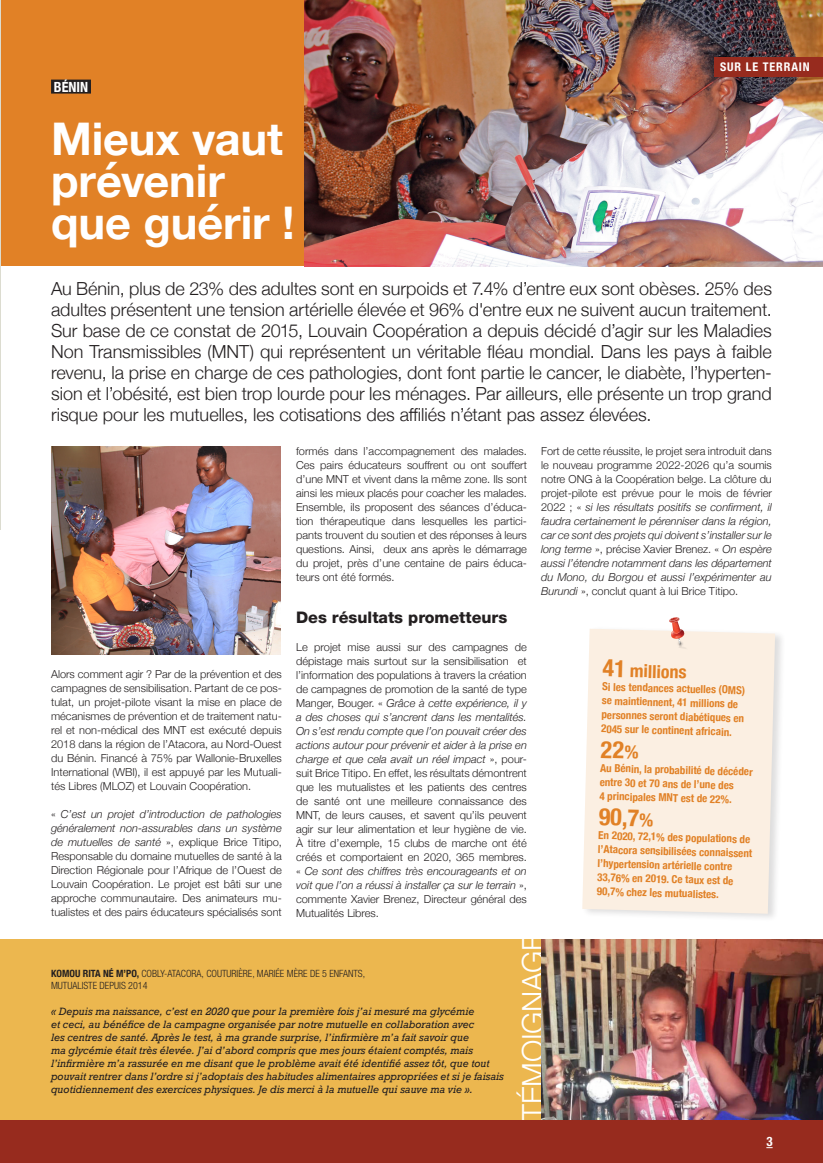
<style>
.page{position:relative;width:823px;height:1163px;background:#fff}
.page>*{position:absolute;margin:0;border:0;box-sizing:border-box;transform-origin:0 0}
.t1{font:700 45px/42px "Helvetica Neue";letter-spacing:-.005em;color:#fff}
.t2{font:300 30px "Helvetica Neue";letter-spacing:-.01em;color:#fff}
.t3{font:700 condensed 24px "Helvetica Neue";color:#e18126}
.t4{font:300 18px/21px "Helvetica Neue";color:#231f20;text-align:justify}
.t5{font:700 condensed 18px "Helvetica Neue";color:#e18126}
.t6{font:800 16px "Helvetica Neue";color:#231f20}
.t7{font:700 condensed 14px "Helvetica Neue";color:#fff}
.t8{font:700 condensed 13px "Helvetica Neue LT Pro";color:#fff}
.Titre_rubrique{font:700 condensed 12px "Helvetica Neue LT Pro";letter-spacing:.075em;color:#fff}
.t9{font:300 11px/14px "Helvetica Neue";color:#231f20;text-align:justify}
.t10{font:italic 300 11px/14px "Helvetica Neue";color:#231f20;text-align:justify}
.t11{font:700 condensed 11px/14px "Helvetica Neue";color:#e18126}
.t12{font:italic 10px/13px "Rockwell";color:#231f20}
.t13{font:300 condensed 10px "Helvetica Neue LT Pro";color:#231f20}
.s1{font-style:italic}
.s2{font-style:normal}
.s3{font-family:"Helvetica Neue";font-weight:700}
</style>
<div class="page">
<div style="left:0;top:939px;width:541px;height:181px;background:#ecb74f"></div>
<img style="left:541px;top:939px;width:281px;height:181px">
<div style="left:0;top:1120px;width:822px;height:42px;background:#972b1e"></div>
<div style="left:0;top:0;width:822px;height:266px;background:#e18126"></div>
<img style="left:304px;top:0;width:518px;height:266px">
<img style="left:51px;top:446px;width:229px;height:209px">
<div style="left:714px;top:57px;width:108px;height:19px;background:#972b1e"></div>
<hr style="left:0;top:0;width:1px;height:529px;background:#dcdcd0">
<div style="left:51px;top:80px;width:40px;height:14px;background:#231f20"></div>
<div style="left:581px;top:625px;width:204px;height:297px;background:#231f20;opacity:.15"></div>
<div style="left:582px;top:628px;width:192px;height:285px;background:#fbefe2"></div>
<svg style="left:668px;top:617px;width:21px;height:33px"></svg>
<svg style="left:602px;top:659px;width:20px;height:17px"></svg>
<svg style="left:600px;top:740px;width:38px;height:19px"></svg>
<svg style="left:639px;top:813px;width:13px;height:13px"></svg>
<p class="t7" style="left:54px;top:76px;width:36px">BÉNIN</p>
<p class="Titre_rubrique" style="left:719px;top:59px;width:91px">SUR LE TERRAIN</p>
<p class="t1" style="left:51px;top:119px;width:233px">Mieux vaut prévenir</p>
<p class="t1" style="left:51px;top:203px;width:245px">que guérir !</p>
<p class="t4" style="left:51px;top:277px;width:722px">Au Bénin, plus de 23% des adultes sont en surpoids et 7.4% d’entre eux sont obèses. 25% des adultes présentent une tension artérielle élevée et 96% d'entre eux ne suivent aucun traitement.<br>Sur base de ce constat de 2015, Louvain Coopération a depuis décidé d’agir sur les Maladies Non Transmissibles (MNT) qui représentent un véritable fléau mondial. Dans les pays à faible revenu, la prise en charge de ces pathologies, dont font partie le cancer, le diabète, l’hyperten&shy;sion et l’obésité, est bien trop lourde pour les ménages. Par ailleurs, elle présente un trop grand risque pour les mutuelles, les cotisations des affiliés n’étant pas assez élevées.</p>
<p class="t9" style="left:51px;top:666px;width:232px">Alors comment agir ? Par de la prévention et des campagnes de sensibilisation. Partant de ce pos&shy;tulat, un projet-pilote visant la mise en place de mécanismes de prévention et de traitement natu&shy;rel et non-médical des MNT est exécuté depuis 2018 dans la région de l’Atacora, au Nord-Ouest du Bénin. Financé à 75% par Wallonie-Bruxelles International (WBI), il est appuyé par les Mutuali&shy;tés Libres (MLOZ) et Louvain Coopération.</p>
<p class="t9" style="left:51px;top:806px;width:232px">« <span class="s1">C’est un projet d’introduction de pathologies généralement non-assurables dans un système de mutuelles de santé</span> », explique Brice Titipo, Responsable du domaine mutuelles de santé à la Direction Régionale pour l’Afrique de l’Ouest de Louvain Coopération. Le projet est bâti sur une approche communautaire. Des animateurs mu&shy;tualistes et des pairs éducateurs spécialisés sont</p>
<p class="t9" style="left:296px;top:443px;width:232px">formés dans l’accompagnement des malades.<br>Ces pairs éducateurs souffrent ou ont souffert d’une MNT et vivent dans la même zone. Ils sont ainsi les mieux placés pour coacher les malades.<br>Ensemble, ils proposent des séances d’éduca&shy;tion thérapeutique dans lesquelles les partici&shy;pants trouvent du soutien et des réponses à leurs questions. Ainsi, deux ans après le démarrage du projet, près d’une centaine de pairs éduca&shy;teurs ont été formés.</p>
<p class="t6" style="left:296px;top:607px;width:213px">Des résultats prometteurs</p>
<p class="t9" style="left:296px;top:639px;width:232px">Le projet mise aussi sur des campagnes de dépistage mais surtout sur la sensibilisation et l’information des populations à travers la création de campagnes de promotion de la santé de type Manger, Bouger. « <span class="s1">Grâce à cette expérience, il y a des choses qui s’ancrent dans les mentalités.<br>On s’est rendu compte que l’on pouvait créer des actions autour pour prévenir et aider à la prise en charge et que cela avait un réel impact</span> », pour&shy;suit Brice Titipo. En effet, les résultats démontrent que les mutualistes et les patients des centres de santé ont une meilleure connaissance des MNT, de leurs causes, et savent qu’ils peuvent agir sur leur alimentation et leur hygiène de vie.<br>À titre d’exemple, 15 clubs de marche ont été créés et comportaient en 2020, 365 membres. « <span class="s1">Ce sont des chiffres très encourageants et on voit que l’on a réussi à installer ça sur le terrain</span> », commente Xavier Brenez, Directeur général des Mutualités Libres.</p>
<p class="t10" style="left:540px;top:443px;width:232px"><span class="s2">Fort de cette réussite, le projet sera introduit dans le nouveau programme 2022-2026 qu’a soumis notre ONG à la Coopération belge. La clôture du projet-pilote est prévue pour le mois de février 2022 ; «</span> si les résultats positifs se confirment, il faudra certainement le pérenniser dans la région, car ce sont des projets qui doivent s’installer sur le long terme <span class="s2">», précise Xavier Brenez. «</span> On espère aussi l’étendre notamment dans les département du Mono, du Borgou et aussi l’expérimenter au Burundi <span class="s2">», conclut quant à lui Brice Titipo.</span></p>
<p class="t5" style="left:630px;top:655px;width:58px;rotate:2deg">millions</p>
<p class="t11" style="left:601px;top:679px;width:145px;rotate:1deg">Si les tendances actuelles (OMS) se maintiennent, 41 millions de personnes seront diabétiques en<br>2045 sur le continent africain.</p>
<p class="t11" style="left:599px;top:760px;width:154px;rotate:1deg">Au Bénin, la probabilité de décéder entre 30 et 70 ans de l’une des<br>4 principales MNT est de 22%.</p>
<p class="t3" style="left:598px;top:796px;width:42px;rotate:1deg">90,7</p>
<p class="t11" style="left:597px;top:827px;width:156px;rotate:1deg">En 2020, 72,1% des populations de l’Atacora sensibilisées connaissent l’hypertension artérielle contre<br>33,76% en 2019. Ce taux est de<br>90,7% chez les mutualistes.</p>
<p class="t13" style="left:51px;top:967px;width:315px"><span class="s3">KOMOU RITA NÉ M’PO,</span> COBLY-ATACORA, COUTURIÈRE, MARIÉE MÈRE DE 5 ENFANTS,</p>
<p class="t13" style="left:51px;top:980px;width:98px">MUTUALISTE DEPUIS 2014</p>
<p class="t12" style="left:51px;top:1005px;width:454px">« Depuis ma naissance, c’est en 2020 que pour la première fois j’ai mesuré ma glycémie<br>et ceci, au bénéfice de la campagne organisée par notre mutuelle en collaboration avec<br>les centres de santé. Après le test, à ma grande surprise, l’infirmière m’a fait savoir que<br>ma glycémie était très élevée. J’ai d’abord compris que mes jours étaient comptés, mais l’infirmière m’a rassurée en me disant que le problème avait été identifié assez tôt, que tout pouvait rentrer dans l’ordre si j’adoptais des habitudes alimentaires appropriées et si je faisais quotidiennement des exercices physiques. Je dis merci à la mutuelle qui sauve ma vie ».</p>
<p class="t2" style="left:508px;top:1120px;width:189px;rotate:-90deg">TÉMOIGNAGE</p>
<p class="t8" style="left:765px;top:1133px;width:8px">3</p>
</div>
